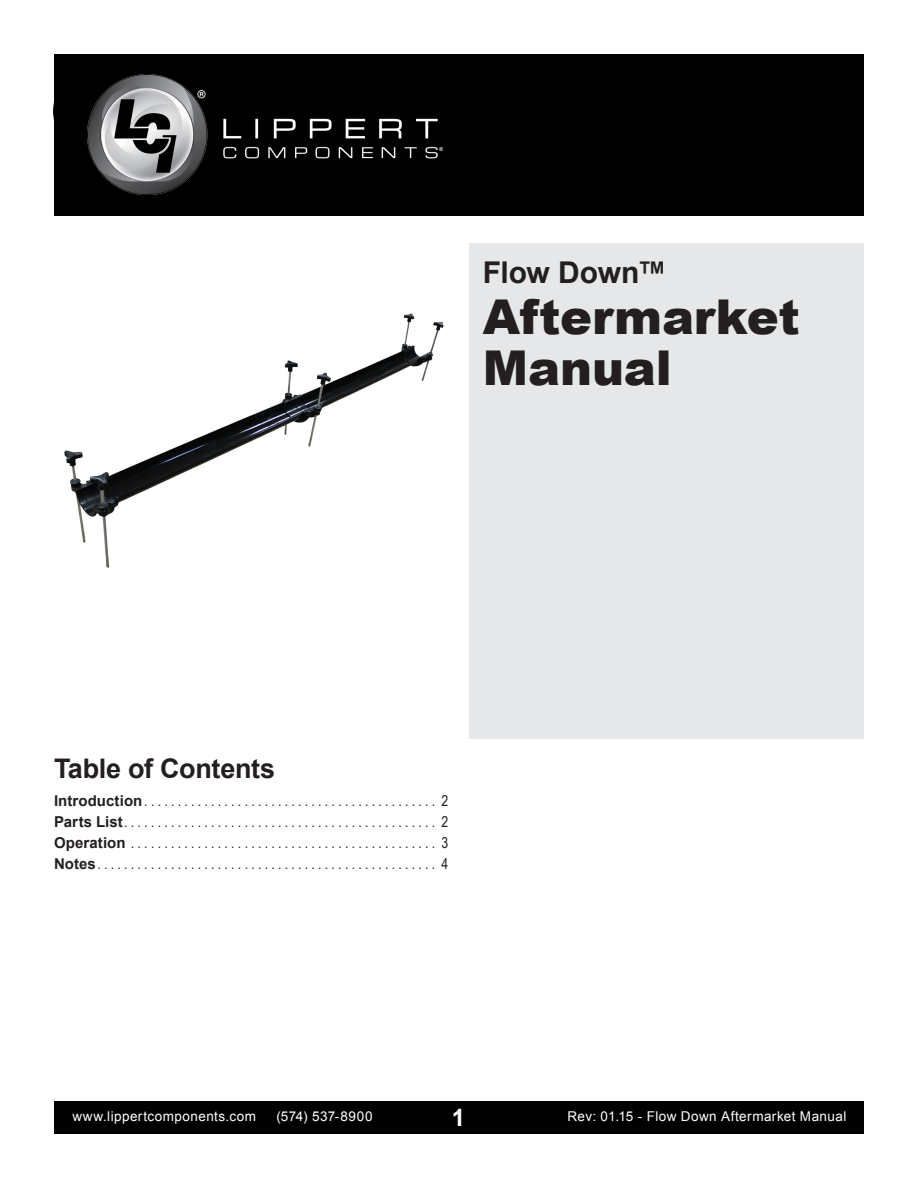
<style>
.page{position:relative;width:918px;height:1188px;background:#fff}
.page>*{position:absolute;margin:0;border:0;box-sizing:border-box;transform-origin:0 0}
.t1{font:900 48px/51px "Arial";color:#231f20}
.t2{font:700 30px "Arial";letter-spacing:-.01em;color:#231f20}
.Subhead_1{font:700 27px "Arial";letter-spacing:-.015em;color:#231f20}
.t3{font:700 24px "Arial";color:#fff}
.t4{font:15px "Arial Narrow";color:#231f20}
.t5{font:13.5px "Arial";letter-spacing:.03em;color:#fff}
.s1{font-family:"Arial";font-weight:700}
</style>
<div class="page">
<div style="left:54px;top:1102px;width:810px;height:32px;background:#000"></div>
<div style="left:54px;top:54px;width:810px;height:162px;background:#000"></div>
<div style="left:469px;top:243px;width:395px;height:496px;background:#e6e7e9"></div>
<img style="left:87px;top:74px;width:356px;height:121px">
<img style="left:64px;top:313px;width:380px;height:255px">
<h2 class="t2" style="left:483px;top:253px;width:185px">Flow Down™</h2>
<h1 class="t1" style="left:483px;top:290px;width:318px">Aftermarket<br>Manual</h1>
<p class="Subhead_1" style="left:54px;top:750px;width:223px">Table of Contents</p>
<p class="t4" style="left:54px;top:789px;width:396px"><span class="s1">Introduction</span> . . . . . . . . . . . . . . . . . . . . . . . . . . . . . . . . . . . . . . . . . . . . 2</p>
<p class="t4" style="left:54px;top:810px;width:396px"><span class="s1">Parts List</span> . . . . . . . . . . . . . . . . . . . . . . . . . . . . . . . . . . . . . . . . . . . . . . . 2</p>
<p class="t4" style="left:54px;top:831px;width:396px"><span class="s1">Operation</span> . . . . . . . . . . . . . . . . . . . . . . . . . . . . . . . . . . . . . . . . . . . . . . 3</p>
<p class="t4" style="left:54px;top:852px;width:396px"><span class="s1">Notes</span> . . . . . . . . . . . . . . . . . . . . . . . . . . . . . . . . . . . . . . . . . . . . . . . . . . . 4</p>
<p class="t3" style="left:452px;top:1102px;width:15px">1</p>
<p class="t5" style="left:72px;top:1108px;width:185px">www.lippertcomponents.com</p>
<p class="t5" style="left:276px;top:1108px;width:98px">(574) 537-8900</p>
<p class="t5" style="left:568px;top:1108px;width:280px">Rev: 01.15 - Flow Down Aftermarket Manual</p>
</div>
